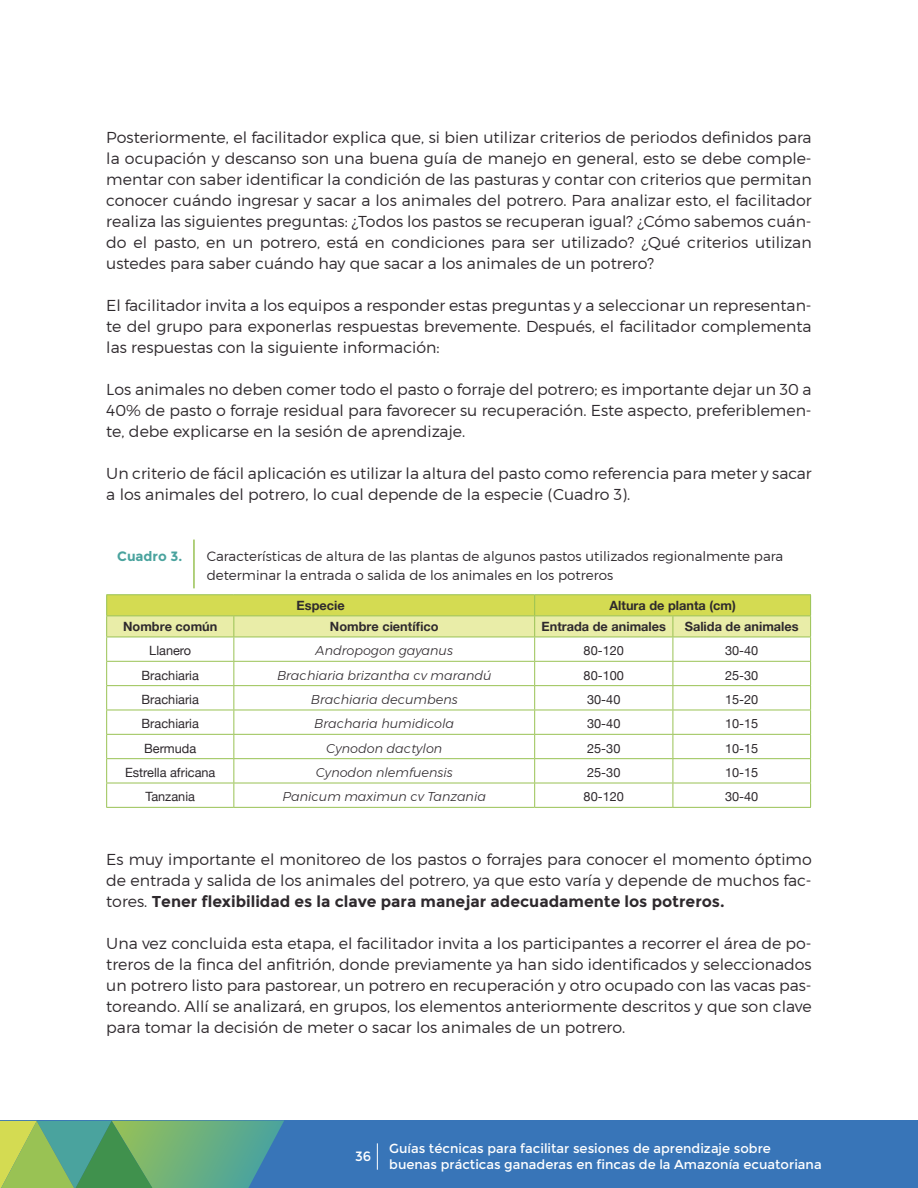
<style>
.page{position:relative;width:918px;height:1188px;background:#fff}
.page>*{position:absolute;margin:0;border:0;box-sizing:border-box;transform-origin:0 0}
.Texto{font:300 15.75px/21px "Montserrat";color:#2e292d;text-align:justify}
.Titulo_cuadros{font:300 13.5px/18.8px "Montserrat";color:#2e292d}
.Titulo_cuadros_verde{font:700 13.5px "Montserrat";color:#4aa39e}
.t1{font:13.5px "Montserrat";color:#fff}
.t2{font:13.05px/15.6px "Montserrat";color:#fff}
.Texto_cuadros{font:12.75px "Helvetica Neue";color:#2e292d}
.Texto_cuadros-2{font:italic 300 12.75px "Montserrat";color:#2e292d}
.Texto_cuadros-3{font:700 12.75px "Helvetica Neue";color:#2e292d}
.s1{font-weight:700}
</style>
<div class="page">
<div style="left:0;top:1121px;width:918px;height:67px;background:#3875b8"></div>
<svg style="left:377px;top:1143px;width:1px;height:27px"></svg>
<svg style="left:0;top:1121px;width:284px;height:67px;background:#6aab77"></svg>
<hr style="left:193px;top:540px;width:2px;height:48px;background:#99c254">
<hr style="left:106px;top:594px;width:128px;height:1px;background:#99c254">
<hr style="left:234px;top:594px;width:301px;height:1px;background:#99c254">
<hr style="left:535px;top:594px;width:138px;height:1px;background:#99c254">
<hr style="left:673px;top:594px;width:138px;height:1px;background:#99c254">
<svg style="left:106px;top:595px;width:705px;height:212px"></svg>
<hr style="left:106px;top:807px;width:128px;height:1px;background:#99c254">
<hr style="left:234px;top:807px;width:301px;height:1px;background:#99c254">
<hr style="left:535px;top:807px;width:138px;height:1px;background:#99c254">
<hr style="left:673px;top:807px;width:138px;height:1px;background:#99c254">
<p class="Texto" style="left:106px;top:126px;width:707px">Posteriormente, el facilitador explica que, si bien utilizar criterios de periodos definidos para la ocupación y descanso son una buena guía de manejo en general, esto se debe comple&shy;mentar con saber identificar la condición de las pasturas y contar con criterios que permitan conocer cuándo ingresar y sacar a los animales del potrero. Para analizar esto, el facilitador realiza las siguientes preguntas: ¿Todos los pastos se recuperan igual? ¿Cómo sabemos cuán&shy;do el pasto, en un potrero, está en condiciones para ser utilizado? ¿Qué criterios utilizan ustedes para saber cuándo hay que sacar a los animales de un potrero?</p>
<p class="Texto" style="left:106px;top:294px;width:707px">El facilitador invita a los equipos a responder estas preguntas y a seleccionar un representan&shy;te del grupo para exponerlas respuestas brevemente. Después, el facilitador complementa las respuestas con la siguiente información:</p>
<p class="Texto" style="left:106px;top:378px;width:707px">Los animales no deben comer todo el pasto o forraje del potrero; es importante dejar un 30 a 40% de pasto o forraje residual para favorecer su recuperación. Este aspecto, preferiblemen&shy;te, debe explicarse en la sesión de aprendizaje.</p>
<p class="Texto" style="left:106px;top:462px;width:707px">Un criterio de fácil aplicación es utilizar la altura del pasto como referencia para meter y sacar a los animales del potrero, lo cual depende de la especie (Cuadro 3).</p>
<p class="Titulo_cuadros_verde" style="left:117px;top:548px;width:67px">Cuadro 3.</p>
<p class="Titulo_cuadros" style="left:207px;top:547px;width:578px">Características de altura de las plantas de algunos pastos utilizados regionalmente para determinar la entrada o salida de los animales en los potreros</p>
<p class="Texto_cuadros-3" style="left:297px;top:597px;width:50px">Especie</p>
<p class="Texto_cuadros-3" style="left:610px;top:597px;width:128px">Altura de planta (cm)</p>
<p class="Texto_cuadros-3" style="left:123px;top:619px;width:96px">Nombre común</p>
<p class="Texto_cuadros-3" style="left:330px;top:619px;width:110px">Nombre científico</p>
<p class="Texto_cuadros-3" style="left:542px;top:619px;width:126px">Entrada de animales</p>
<p class="Texto_cuadros-3" style="left:685px;top:619px;width:115px">Salida de animales</p>
<p class="Texto_cuadros" style="left:149px;top:641px;width:44px">Llanero</p>
<p class="Texto_cuadros-2" style="left:316px;top:641px;width:139px">Andropogon gayanus</p>
<p class="Texto_cuadros" style="left:584px;top:641px;width:42px">80-120</p>
<p class="Texto_cuadros" style="left:725px;top:641px;width:35px">30-40</p>
<p class="Texto_cuadros" style="left:142px;top:666px;width:59px">Brachiaria</p>
<p class="Texto_cuadros-2" style="left:277px;top:666px;width:216px">Brachiaria brizantha cv marandú</p>
<p class="Texto_cuadros" style="left:584px;top:666px;width:42px">80-100</p>
<p class="Texto_cuadros" style="left:725px;top:666px;width:35px">25-30</p>
<p class="Texto_cuadros" style="left:142px;top:690px;width:59px">Brachiaria</p>
<p class="Texto_cuadros-2" style="left:311px;top:690px;width:148px">Brachiaria decumbens</p>
<p class="Texto_cuadros" style="left:587px;top:690px;width:35px">30-40</p>
<p class="Texto_cuadros" style="left:725px;top:690px;width:35px">15-20</p>
<p class="Texto_cuadros" style="left:142px;top:714px;width:59px">Brachiaria</p>
<p class="Texto_cuadros-2" style="left:314px;top:714px;width:141px">Bracharia humidicola</p>
<p class="Texto_cuadros" style="left:587px;top:714px;width:35px">30-40</p>
<p class="Texto_cuadros" style="left:725px;top:714px;width:35px">10-15</p>
<p class="Texto_cuadros" style="left:144px;top:739px;width:54px">Bermuda</p>
<p class="Texto_cuadros-2" style="left:326px;top:739px;width:118px">Cynodon dactylon</p>
<p class="Texto_cuadros" style="left:587px;top:739px;width:35px">25-30</p>
<p class="Texto_cuadros" style="left:725px;top:739px;width:35px">10-15</p>
<p class="Texto_cuadros" style="left:125px;top:763px;width:92px">Estrella africana</p>
<p class="Texto_cuadros-2" style="left:316px;top:763px;width:139px">Cynodon nlemfuensis</p>
<p class="Texto_cuadros" style="left:587px;top:763px;width:35px">25-30</p>
<p class="Texto_cuadros" style="left:725px;top:763px;width:35px">10-15</p>
<p class="Texto_cuadros" style="left:145px;top:788px;width:51px">Tanzania</p>
<p class="Texto_cuadros-2" style="left:283px;top:787px;width:205px">Panicum maximun cv Tanzania</p>
<p class="Texto_cuadros" style="left:584px;top:788px;width:42px">80-120</p>
<p class="Texto_cuadros" style="left:725px;top:788px;width:35px">30-40</p>
<p class="Texto" style="left:106px;top:848px;width:707px">Es muy importante el monitoreo de los pastos o forrajes para conocer el momento óptimo de entrada y salida de los animales del potrero, ya que esto varía y depende de muchos fac&shy;tores. <span class="s1">Tener flexibilidad es la clave para manejar adecuadamente los potreros.</span></p>
<p class="Texto" style="left:106px;top:932px;width:707px">Una vez concluida esta etapa, el facilitador invita a los participantes a recorrer el área de po&shy;treros de la finca del anfitrión, donde previamente ya han sido identificados y seleccionados un potrero listo para pastorear, un potrero en recuperación y otro ocupado con las vacas pas&shy;toreando. Allí se analizará, en grupos, los elementos anteriormente descritos y que son clave para tomar la decisión de meter o sacar los animales de un potrero.</p>
<p class="t1" style="left:355px;top:1148px;width:18px">36</p>
<p class="t2" style="left:389px;top:1141px;width:434px">Guías técnicas para facilitar sesiones de aprendizaje sobre buenas prácticas ganaderas en fincas de la Amazonía ecuatoriana</p>
</div>
